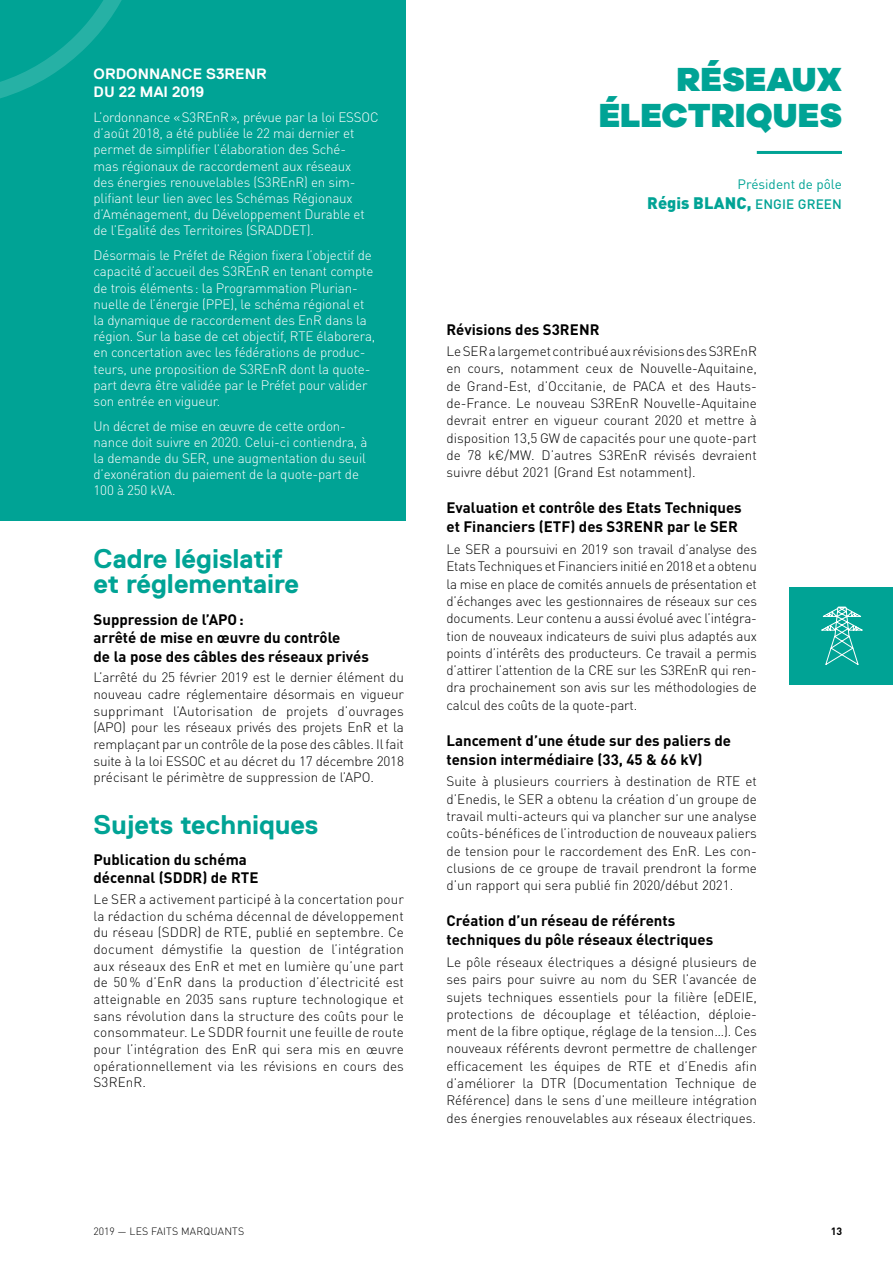
<style>
.page{position:relative;width:893px;height:1263px;background:#fff}
.page>*{position:absolute;margin:0;border:0;box-sizing:border-box;transform-origin:0 0}
.t1{font:900 34.5px/36px "Galano Grotesque";letter-spacing:.01em;color:#00a395;text-align:right}
.t2{font:700 27px/26px "Replica Pro";color:#00a395}
.t3{font:900 16.5px "DIN Pro";letter-spacing:.005em;color:#00a395}
.t4{font:700 15px/18.5px "DIN Pro";color:#000}
.t5{font:700 15px/18px "Replica Pro";letter-spacing:.01em;color:#fff}
.t6{font:300 13.5px/17.2px "DIN Pro";color:#000;text-align:justify}
.t7{font:300 13.5px/16.2px "DIN Pro";letter-spacing:-.01em;color:#fff}
.t8{font:13.5px "DIN Pro";color:#00a395}
.t9{font:300 10.5px "DIN Pro";letter-spacing:.02em;color:#000}
.t10{font:700 10.5px "DIN Pro";color:#000}
.s1{font-weight:500;font-size:13.5px}
</style>
<div class="page">
<div style="left:0;top:0;width:405px;height:521px;background:#00a395"></div>
<svg style="left:0;top:0;width:122px;height:98px"></svg>
<div style="left:790px;top:587px;width:103px;height:98px;background:#00a395"></div>
<hr style="left:757px;top:151px;width:85px;height:3px;background:#00a395">
<svg style="left:821px;top:606px;width:42px;height:59px"></svg>
<p class="t5" style="left:94px;top:65px;width:175px">ORDONNANCE S3RENR<br>DU 22 MAI 2019</p>
<p class="t7" style="left:94px;top:108px;width:287px">L’ordonnance «S3REnR», prévue par la loi ESSOC d’août 2018, a été publiée le 22 mai dernier et permet de simplifier l’élaboration des Sché-<br>mas régionaux de raccordement aux réseaux<br>des énergies renouvelables (S3REnR) en sim&shy;plifiant leur lien avec les Schémas Régionaux d’Aménagement, du Développement Durable et de l’Egalité des Territoires (SRADDET).</p>
<p class="t7" style="left:94px;top:246px;width:283px">Désormais le Préfet de Région fixera l’objectif de capacité d’accueil des S3REnR en tenant compte de trois éléments: la Programmation Plurian&shy;nuelle de l’énergie (PPE), le schéma régional et la dynamique de raccordement des EnR dans la région. Sur la base de cet objectif, RTE élaborera, en concertation avec les fédérations de produc&shy;teurs, une proposition de S3REnR dont la quote&shy;part devra être validée par le Préfet pour valider son entrée en vigueur.</p>
<p class="t7" style="left:94px;top:416px;width:275px">Un décret de mise en œuvre de cette ordon&shy;nance doit suivre en 2020. Celui-ci contiendra, à la demande du SER, une augmentation du seuil d’exonération du paiement de la quote-part de 100 à 250 kVA.</p>
<h2 class="t2" style="left:94px;top:545px;width:207px">Cadre législatif et réglementaire</h2>
<p class="t4" style="left:94px;top:609px;width:277px">Suppression de l’APO:<br>arrêté de mise en œuvre du contrôle<br>de la pose des câbles des réseaux privés</p>
<p class="t6" style="left:94px;top:668px;width:312px;line-height:16.6px">L’arrêté du 25 février 2019 est le dernier élément du nouveau cadre réglementaire désormais en vigueur supprimant l’Autorisation de projets d’ouvrages (APO) pour les réseaux privés des projets EnR et la remplaçant par un contrôle de la pose des câbles. Il fait suite à la loi ESSOC et au décret du 17 décembre 2018 précisant le périmètre de suppression de l’APO.</p>
<h2 class="t2" style="left:94px;top:811px;width:226px">Sujets techniques</h2>
<p class="t4" style="left:94px;top:850px;width:166px">Publication du schéma décennal (SDDR) de RTE</p>
<p class="t6" style="left:94px;top:890px;width:312px;line-height:16.6px">Le SER a activement participé à la concertation pour la rédaction du schéma décennal de développement du réseau (SDDR) de RTE, publié en septembre. Ce document démystifie la question de l’intégration aux réseaux des EnR et met en lumière qu’une part de 50 % d’EnR dans la production d’électricité est atteignable en 2035 sans rupture technologique et sans révolution dans la structure des coûts pour le consommateur. Le SDDR fournit une feuille de route pour l’intégration des EnR qui sera mis en œuvre opérationnellement via les révisions en cours des S3REnR.</p>
<h1 class="t1" style="left:599px;top:60px;width:244px">RÉSEAUX<br>ÉLECTRIQUES</h1>
<p class="t8" style="left:738px;top:174px;width:106px">Président de pôle</p>
<p class="t3" style="left:647px;top:192px;width:196px">Régis BLANC, <span class="s1">ENGIE GREEN</span></p>
<p class="t4" style="left:446px;top:319px;width:155px">Révisions des S3RENR</p>
<p class="t6" style="left:446px;top:341px;width:312px">Le SER a largemet contribué aux révisions des S3REnR en cours, notamment ceux de Nouvelle-Aquitaine, de Grand-Est, d’Occitanie, de PACA et des Hauts&shy;de-France. Le nouveau S3REnR Nouvelle-Aquitaine devrait entrer en vigueur courant 2020 et mettre à disposition 13,5 GW de capacités pour une quote-part de 78 k€/MW. D’autres S3REnR révisés devraient suivre début 2021 (Grand Est notamment).</p>
<p class="t4" style="left:446px;top:498px;width:297px;line-height:19px">Evaluation et contrôle des Etats Techniques et Financiers (ETF) des S3RENR par le SER</p>
<p class="t6" style="left:446px;top:539px;width:312px">Le SER a poursuivi en 2019 son travail d’analyse des Etats Techniques et Financiers initié en 2018 et a obtenu la mise en place de comités annuels de présentation et d’échanges avec les gestionnaires de réseaux sur ces documents. Leur contenu a aussi évolué avec l’intégra&shy;tion de nouveaux indicateurs de suivi plus adaptés aux points d’intérêts des producteurs. Ce travail a permis d’attirer l’attention de la CRE sur les S3REnR qui ren&shy;dra prochainement son avis sur les méthodologies de calcul des coûts de la quote-part.</p>
<p class="t4" style="left:446px;top:730px;width:286px;line-height:19px">Lancement d’une étude sur des paliers de tension intermédiaire (33, 45 &amp; 66 kV)</p>
<p class="t6" style="left:446px;top:772px;width:312px">Suite à plusieurs courriers à destination de RTE et d’Enedis, le SER a obtenu la création d’un groupe de travail multi-acteurs qui va plancher sur une analyse coûts-bénéfices de l’introduction de nouveaux paliers de tension pour le raccordement des EnR. Les con&shy;clusions de ce groupe de travail prendront la forme d’un rapport qui sera publié fin 2020/début 2021.</p>
<p class="t4" style="left:446px;top:911px;width:268px;line-height:19px">Création d’un réseau de référents techniques du pôle réseaux électriques</p>
<p class="t6" style="left:446px;top:952px;width:312px">Le pôle réseaux électriques a désigné plusieurs de ses pairs pour suivre au nom du SER l’avancée de sujets techniques essentiels pour la filière (eDEIE, protections de découplage et téléaction, déploie&shy;ment de la fibre optique, réglage de la tension…). Ces nouveaux référents devront permettre de challenger efficacement les équipes de RTE et d’Enedis afin d’améliorer la DTR (Documentation Technique de Référence) dans le sens d’une meilleure intégration des énergies renouvelables aux réseaux électriques.</p>
<p class="t9" style="left:93px;top:1223px;width:152px">2019 — LES FAITS MARQUANTS</p>
<p class="t10" style="left:831px;top:1224px;width:13px">13</p>
</div>
